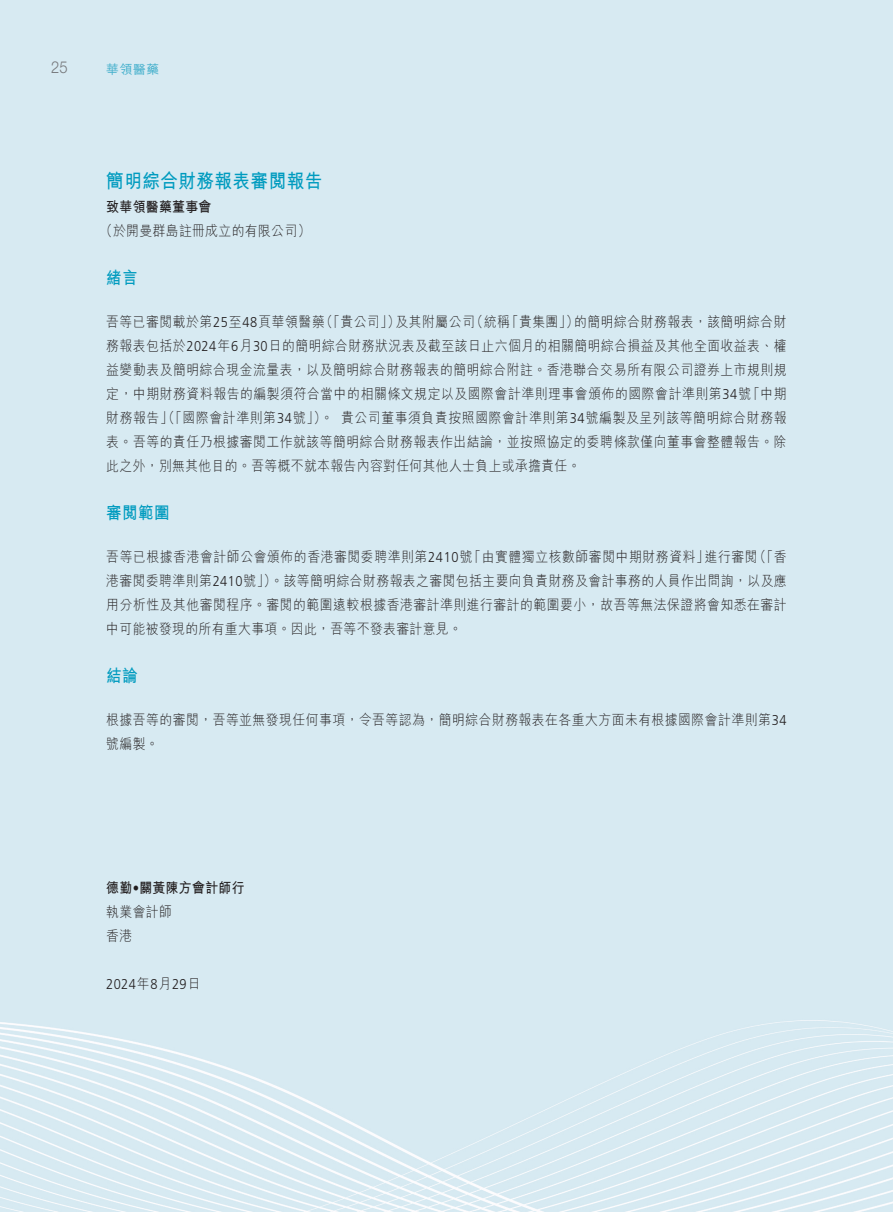
<style>
.page{position:relative;width:893px;height:1212px;background:#d7eaf2}
.page>*{position:absolute;margin:0;border:0;box-sizing:border-box;transform-origin:0 0}
.t1{font:700 19.5px "M Hei HK";letter-spacing:.03em;color:#009bbf;scale:.9 1}
.t2{font:700 17.25px "M Hei HK";letter-spacing:.03em;color:#009bbf;scale:.9 1}
.t3{font:300 16.5px "Helvetica Neue LT Std";color:#76787b;scale:.9 1}
.t4{font:300 14.25px/24px "M Hei HK";letter-spacing:.04em;color:#231f20;scale:.9 1}
.t5{font:700 14.25px/24px "M Hei HK";letter-spacing:.03em;color:#231f20;scale:.9 1}
.t6{font:300 14.25px "Frutiger LT Std";letter-spacing:.03em;color:#231f20;scale:.9 1}
.t7{font:500 12.75px "M Hei HK";color:#40aecb}
.s1{font-family:"Frutiger LT Std"}
.s2{font-weight:300}
.s3{font-family:"M Hei HK"}
</style>
<div class="page">
<p class="t3" style="left:51px;top:57px;width:20px">25</p>
<p class="t7" style="left:106px;top:60px;width:55px">華領醫藥</p>
<h1 class="t1" style="left:106px;top:166px;width:242px">簡明綜合財務報表審閱報告</h1>
<p class="t5" style="left:106px;top:193px;width:118px">致華領醫藥董事會</p>
<p class="t4" style="left:100px;top:218px;width:235px">（於開曼群島註冊成立的有限公司(</p>
<p class="t2" style="left:106px;top:265px;width:36px">緒言</p>
<p class="t4" style="left:320px;top:309px;width:90px">（「貴公司」）</p>
<p class="t4" style="left:471px;top:309px;width:45px">（統稱</p>
<p class="t4" style="left:506px;top:309px;width:83px">「貴集團」）</p>
<p class="t4" style="left:396px;top:309px;width:90px">及其附屬公司</p>
<p class="t4" style="left:106px;top:309px;width:244px">吾等已審閱載於第<span class="s1">25</span>至<span class="s1">48</span>頁華領醫藥</p>
<p class="t4" style="left:106px;top:333px;width:757px">務報表包括於<span class="s1">2024</span>年 月<span class="s1">6 30</span>日的簡明綜合財務狀況表及截至該日止六個月的相關簡明綜合損益及其他全面收益表、權</p>
<p class="t4" style="left:106px;top:357px;width:757px">益變動表及簡明綜合現金流量表，以及簡明綜合財務報表的簡明綜合附註。香港聯合交易所有限公司證券上市規則規</p>
<p class="t4" style="left:747px;top:381px;width:46px">「中期</p>
<p class="t4" style="left:574px;top:309px;width:237px">的簡明綜合財務報表，該簡明綜合財</p>
<p class="t4" style="left:106px;top:381px;width:757px">定，中期財務資料報告的編製須符合當中的相關條文規定以及國際會計準則理事會頒佈的國際會計準則第<span class="s1">34</span>號<br>財務報告」（「國際會計準則第<span class="s1">34</span>號」）。　貴公司董事須負責按照國際會計準則第<span class="s1">34</span>號編製及呈列該等簡明綜合財務報表。吾等的責任乃根據審閱工作就該等簡明綜合財務報表作出結論，並按照協定的委聘條款僅向董事會整體報告。除此之外，別無其他目的。吾等概不就本報告內容對任何其他人士負上或承擔責任。</p>
<p class="t2" style="left:106px;top:500px;width:72px">審閱範圍</p>
<p class="t4" style="left:754px;top:544px;width:38px">（「香</p>
<p class="t4" style="left:106px;top:544px;width:757px">吾等已根據香港會計師公會頒佈的香港審閱委聘準則第<span class="s1">2410</span>號<br>港審閱委聘準則第<span class="s1">2410</span>號」）。該等簡明綜合財務報表之審閱包括主要向負責財務及會計事務的人員作出問詢，以及應用分析性及其他審閱程序。審閱的範圍遠較根據香港審計準則進行審計的範圍要小，故吾等無法保證將會知悉在審計中可能被發現的所有重大事項。因此，吾等不發表審計意見。</p>
<p class="t2" style="left:106px;top:663px;width:36px">結論</p>
<p class="t4" style="left:106px;top:707px;width:757px">根據吾等的審閱，吾等並無發現任何事項，令吾等認為，簡明綜合財務報表在各重大方面未有根據國際會計準則第<span class="s1">34</span>號編製。</p>
<p class="t4" style="left:468px;top:544px;width:269px">「由實體獨立核數師審閱中期財務資料」</p>
<p class="t4" style="left:705px;top:544px;width:60px">進行審閱</p>
<p class="t5" style="left:106px;top:874px;width:155px">德勤<span class="s1">•</span>關黃陳方會計師行<span class="s2">執業會計師<br>香港</span></p>
<p class="t6" style="left:106px;top:976px;width:106px">2024<span class="s3">年 月</span>8 29<span class="s3">日</span></p>
</div>
